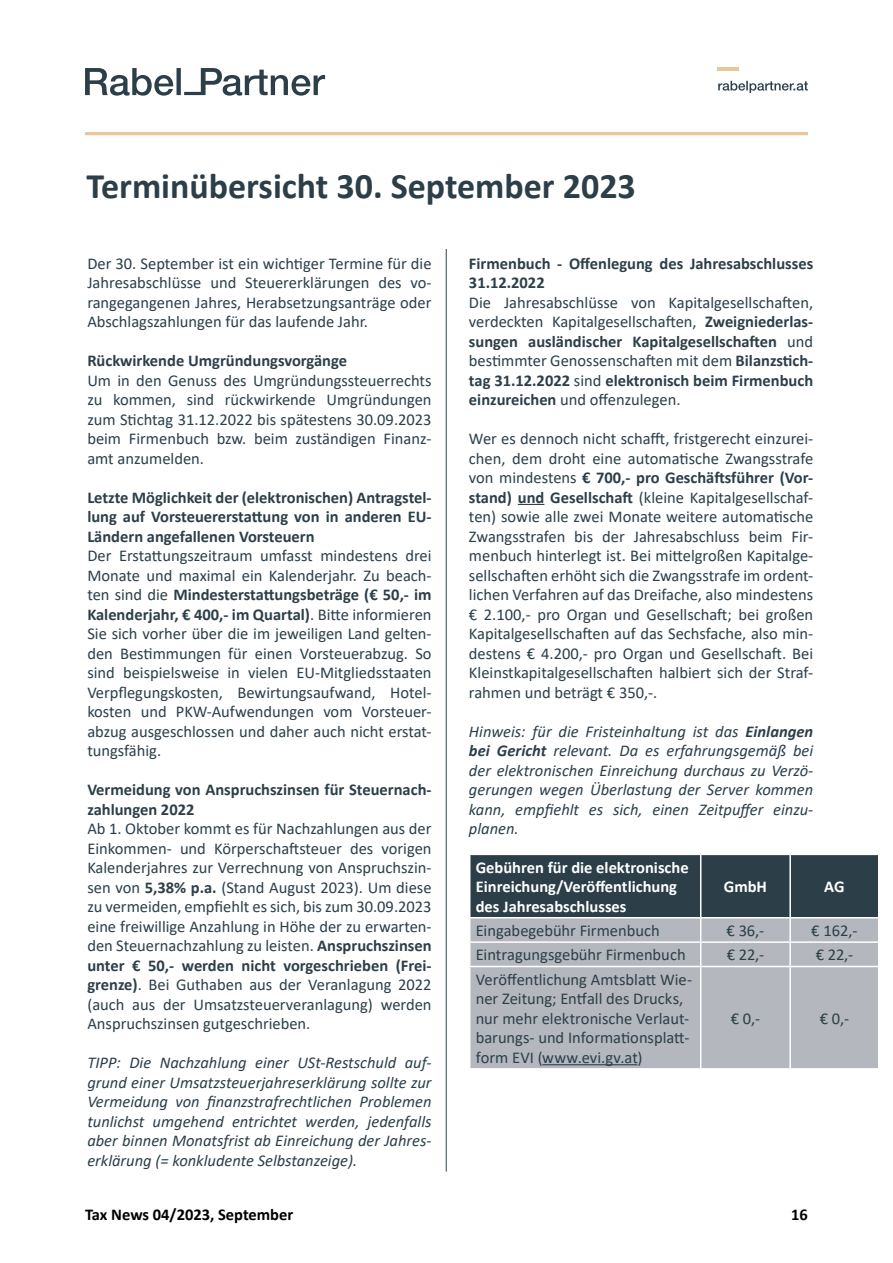
<style>
.page{position:relative;width:893px;height:1263px;background:#fff}
.page>*{position:absolute;margin:0;border:0;box-sizing:border-box;transform-origin:0 0}
.t1{font:700 36px "Calibri";color:#2c3f49}
.t2{font:16.5px/19.5px "Calibri";color:#2c3f49;text-align:justify}
.t3{font:italic 16.5px/19.5px "Calibri";color:#2c3f49;text-align:justify}
.t4{font:700 16.5px/19.5px "Calibri";color:#2c3f49}
.t5{font:700 16.5px/19.5px "Calibri";color:#fff}
.t6{font:700 16.5px "Calibri";color:#000}
.s1{font-weight:700}
</style>
<div class="page">
<svg style="left:85px;top:68px;width:240px;height:28px"></svg>
<hr style="left:85px;top:132px;width:723px;height:3px;background:#eac69a">
<svg style="left:718px;top:81px;width:90px;height:12px"></svg>
<hr style="left:717px;top:67px;width:22px;height:3px;background:#eac69a">
<hr style="left:446px;top:249px;width:1px;height:922px;background:#2c3f49">
<svg style="left:518px;top:504px;width:26px;height:1px"></svg>
<div style="left:470px;top:967px;width:408px;height:101px;background:#b4b7bd"></div>
<svg style="left:470px;top:854px;width:409px;height:112px;background:#6d7880"></svg>
<hr style="left:700px;top:967px;width:1px;height:101px;background:#fff">
<hr style="left:789px;top:967px;width:2px;height:101px;background:#fff">
<hr style="left:542px;top:1064px;width:95px;height:1px;background:#2c3f49">
<h1 class="t1" style="left:86px;top:169px;width:551px">Terminübersicht 30. September 2023</h1>
<p class="t2" style="left:87px;top:253px;width:346px">Der 30. September ist ein wichtiger Termine für die Jahresabschlüsse und Steuererklärungen des vo&shy;rangegangenen Jahres, Herabsetzungsanträge oder Abschlagszahlungen für das laufende Jahr.</p>
<p class="t4" style="left:87px;top:351px;width:261px">Rückwirkende Umgründungsvorgänge</p>
<p class="t2" style="left:87px;top:370px;width:346px">Um in den Genuss des Umgründungssteuerrechts zu kommen, sind rückwirkende Umgründungen zum Stichtag 31.12.2022 bis spätestens 30.09.2023 beim Firmenbuch bzw. beim zuständigen Finanz&shy;amt anzumelden.</p>
<p class="t4" style="left:87px;top:487px;width:346px;text-align:justify">Letzte Möglichkeit der (elektronischen) Antragstel&shy;lung auf Vorsteuererstattung von in anderen EU-Ländern angefallenen Vorsteuern</p>
<p class="t2" style="left:87px;top:545px;width:346px">Der Erstattungszeitraum umfasst mindestens drei Monate und maximal ein Kalenderjahr. Zu beach&shy;ten sind die <span class="s1">Mindesterstattungsbeträge (€ 50,- im Kalenderjahr, € 400,- im Quartal)</span>. Bitte informieren Sie sich vorher über die im jeweiligen Land gelten&shy;den Bestimmungen für einen Vorsteuerabzug. So sind beispielsweise in vielen EU-Mitgliedsstaaten Verpflegungskosten, Bewirtungsaufwand, Hotel&shy;kosten und PKW-Aufwendungen vom Vorsteuer&shy;abzug ausgeschlossen und daher auch nicht erstat&shy;tungsfähig.</p>
<p class="t4" style="left:87px;top:780px;width:346px">Vermeidung von Anspruchszinsen für Steuernach&shy;zahlungen 2022</p>
<p class="t2" style="left:87px;top:818px;width:346px">Ab 1. Oktober kommt es für Nachzahlungen aus der Einkommen- und Körperschaftsteuer des vorigen Kalenderjahres zur Verrechnung von Anspruchszin&shy;sen von <span class="s1">5,38% p.a.</span> (Stand August 2023). Um diese zu vermeiden, empfiehlt es sich, bis zum 30.09.2023 eine freiwillige Anzahlung in Höhe der zu erwarten&shy;den Steuernachzahlung zu leisten. <span class="s1">Anspruchszinsen unter € 50,- werden nicht vorgeschrieben (Frei&shy;grenze)</span>. Bei Guthaben aus der Veranlagung 2022 (auch aus der Umsatzsteuerveranlagung) werden Anspruchszinsen gutgeschrieben.</p>
<p class="t3" style="left:87px;top:1052px;width:346px">TIPP: Die Nachzahlung einer USt-Restschuld auf&shy;grund einer Umsatzsteuerjahreserklärung sollte zur Vermeidung von finanzstrafrechtlichen Problemen tunlichst umgehend entrichtet werden, jedenfalls aber binnen Monatsfrist ab Einreichung der Jahres&shy;erklärung (= konkludente Selbstanzeige).</p>
<p class="t6" style="left:85px;top:1207px;width:210px">Tax News 04/2023, September</p>
<p class="t4" style="left:469px;top:253px;width:346px">Firmenbuch - Offenlegung des Jahresabschlusses<br>31.12.2022</p>
<p class="t2" style="left:469px;top:292px;width:346px">Die Jahresabschlüsse von Kapitalgesellschaften, verdeckten Kapitalgesellschaften, <span class="s1">Zweigniederlas&shy;sungen ausländischer Kapitalgesellschaften</span> und bestimmter Genossenschaften mit dem <span class="s1">Bilanzstich&shy;tag 31.12.2022</span> sind <span class="s1">elektronisch beim Firmenbuch einzureichen</span> und offenzulegen.</p>
<p class="t2" style="left:469px;top:428px;width:346px">Wer es dennoch nicht schafft, fristgerecht einzurei&shy;chen, dem droht eine automatische Zwangsstrafe von mindestens <span class="s1">€ 700,- pro Geschäftsführer (Vor&shy;stand) und Gesellschaft</span> (kleine Kapitalgesellschaf&shy;ten) sowie alle zwei Monate weitere automatische Zwangsstrafen bis der Jahresabschluss beim Fir&shy;menbuch hinterlegt ist. Bei mittelgroßen Kapitalge&shy;sellschaften erhöht sich die Zwangsstrafe im ordent&shy;lichen Verfahren auf das Dreifache, also mindestens € 2.100,- pro Organ und Gesellschaft; bei großen Kapitalgesellschaften auf das Sechsfache, also min&shy;destens € 4.200,- pro Organ und Gesellschaft. Bei Kleinstkapitalgesellschaften halbiert sich der Straf&shy;rahmen und beträgt € 350,-.</p>
<p class="t3" style="left:469px;top:721px;width:346px">Hinweis: für die Fristeinhaltung ist das <span class="s1">Einlangen bei Gericht</span> relevant. Da es erfahrungsgemäß bei der elektronischen Einreichung durchaus zu Verzö&shy;gerungen wegen Überlastung der Server kommen kann, empfiehlt es sich, einen Zeitpuffer einzu&shy;planen.</p>
<p class="t5" style="left:476px;top:858px;width:214px">Gebühren für die elektronische<br>Einreichung/Veröffentlichung des Jahresabschlusses</p>
<p class="t5" style="left:724px;top:877px;width:45px">GmbH</p>
<p class="t5" style="left:824px;top:877px;width:22px">AG</p>
<p class="t2" style="left:476px;top:920px;width:185px">Eingabegebühr Firmenbuch</p>
<p class="t2" style="left:727px;top:920px;width:39px">€ 36,-</p>
<p class="t2" style="left:811px;top:920px;width:48px">€ 162,-</p>
<p class="t2" style="left:476px;top:945px;width:211px">Eintragungsgebühr Firmenbuch</p>
<p class="t2" style="left:727px;top:945px;width:39px">€ 22,-</p>
<p class="t2" style="left:816px;top:945px;width:39px">€ 22,-</p>
<p class="t2" style="left:476px;top:969px;width:218px;text-align:left">Veröffentlichung Amtsblatt Wie&shy;ner Zeitung; Entfall des Drucks, nur mehr elektronische Verlaut&shy;barungs- und Informationsplatt&shy;form EVI (www.evi.gv.at)</p>
<p class="t2" style="left:731px;top:1008px;width:31px">€ 0,-</p>
<p class="t2" style="left:820px;top:1008px;width:31px">€ 0,-</p>
<p class="t6" style="left:791px;top:1207px;width:18px">16</p>
</div>
